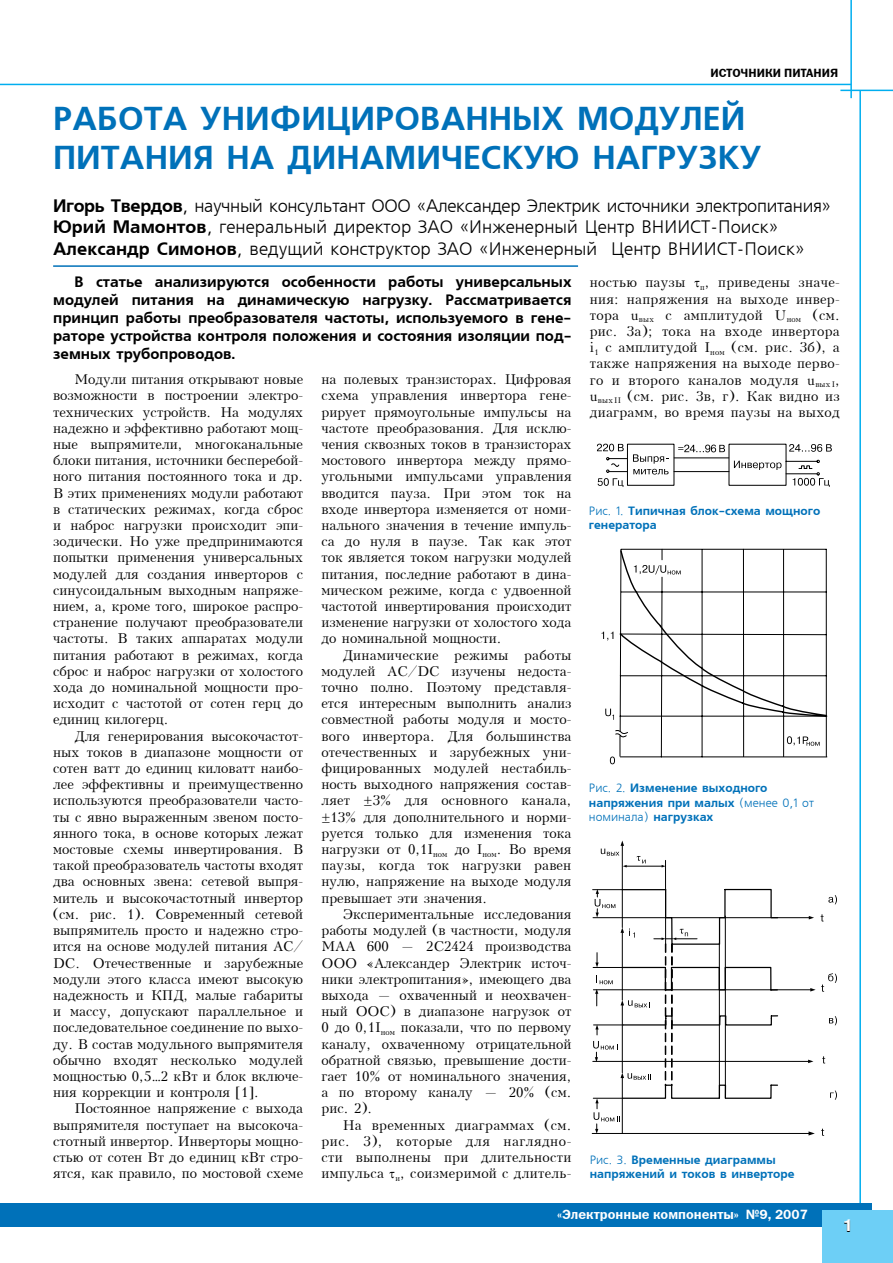
<style>
.page{position:relative;width:893px;height:1263px;background:#fff}
.page>*{position:absolute;margin:0;border:0;box-sizing:border-box;transform-origin:0 0}
.t1{font:33px/39.6px "AXP Free Set C Bold";color:#0071b9}
.t2{font:18px/21.6px "Free Set CTT";color:#000}
.t3{font:700 16.5px "Pragmatica WINC";color:#000}
.t4{font:15px/18px "AXP Free Set C Bold";color:#000;text-align:justify}
.t5{font:13.5px/16.2px "Kudrashov Plain";color:#000;text-align:justify}
.t6{font:13.5px "Franklin Gothic Demi C";color:#fff}
.t7{font:12px/14.4px "AXP Free Set C Bold";color:#0071b9}
.t8{font:12px "Free Set CTT";color:#0071b9}
.t9{font:12px "Franklin Gothic Demi C";color:#000}
.s1{font-family:"AXP Free Set C Bold"}
.s2{font-family:"Free Set CTT"}
</style>
<div class="page">
<hr style="left:859px;top:90px;width:2px;height:1127px;background:#00aeef">
<div style="left:0;top:1203px;width:872px;height:24px;background:#0071b9"></div>
<div style="left:822px;top:1210px;width:71px;height:53px;background:#6dcff6"></div>
<hr style="left:0;top:84px;width:851px;height:1px;background:#00aeef">
<hr style="left:850px;top:0;width:2px;height:98px;background:#00aeef">
<hr style="left:840px;top:90px;width:53px;height:1px;background:#00aeef">
<hr style="left:53px;top:265px;width:525px;height:2px;background:#0071b9">
<svg style="left:597px;top:444px;width:235px;height:43px"></svg>
<svg style="left:601px;top:549px;width:226px;height:215px"></svg>
<hr style="left:592px;top:1133px;width:217px;height:1px;background:#000">
<svg style="left:808px;top:1131px;width:7px;height:4px"></svg>
<hr style="left:593px;top:1061px;width:215px;height:1px;background:#000">
<svg style="left:808px;top:1060px;width:5px;height:3px"></svg>
<hr style="left:593px;top:989px;width:218px;height:1px;background:#000">
<hr style="left:593px;top:917px;width:216px;height:1px;background:#000">
<svg style="left:809px;top:916px;width:5px;height:3px"></svg>
<svg style="left:821px;top:914px;width:3px;height:7px"></svg>
<svg style="left:822px;top:1056px;width:3px;height:7px"></svg>
<hr style="left:622px;top:845px;width:1px;height:82px;background:#000">
<svg style="left:601px;top:840px;width:23px;height:16px"></svg>
<hr style="left:665px;top:860px;width:1px;height:84px;background:#000">
<hr style="left:626px;top:866px;width:36px;height:1px;background:#000">
<svg style="left:829px;top:1016px;width:8px;height:9px"></svg>
<svg style="left:810px;top:973px;width:27px;height:19px"></svg>
<svg style="left:828px;top:895px;width:9px;height:9px"></svg>
<svg style="left:636px;top:856px;width:10px;height:7px"></svg>
<svg style="left:830px;top:1090px;width:7px;height:10px"></svg>
<svg style="left:593px;top:888px;width:186px;height:245px"></svg>
<hr style="left:719px;top:943px;width:1px;height:155px;background:#000">
<hr style="left:725px;top:916px;width:1px;height:182px;background:#000">
<p class="t9" style="left:710px;top:66px;width:129px">Источники питания</p>
<h1 class="t1" style="left:53px;top:100px;width:706px">работа Унифицированных модулей питания на динамическую нагрузку</h1>
<p class="t2" style="left:53px;top:196px;width:779px"><span class="s1">Игорь Твердов</span>, научный консультант ООО «Александер Электрик источники электропитания»<br><span class="s1">Юрий Мамонтов</span>, генеральный директор ЗАО «Инженерный Центр ВНИИСТ-Поиск»<br><span class="s1">Александр Симонов</span>, ведущий конструктор ЗАО «Инженерный Центр ВНИИСТ-Поиск»</p>
<p class="t4" style="left:53px;top:273px;width:520px;text-indent:21px">В статье анализируются особенности работы универсальных модулей питания на динамическую нагрузку. Рассматривается принцип работы преобразователя частоты, используемого в гене&shy;раторе устройства контроля положения и состояния изоляции под&shy;земных трубопроводов.</p>
<p class="t5" style="left:53px;top:372px;width:252px;text-indent:21px">Модули питания открывают новые возможности в построении электро&shy;технических устройств. На модулях надежно и эффективно работают мощ&shy;ные выпрямители, многоканальные блоки питания, источники бесперебой&shy;ного питания постоянного тока и др.<br>В этих применениях модули работают в статических режимах, когда сброс и наброс нагрузки происходит эпи&shy;зодически. Но уже предпринимаются попытки применения универсальных модулей для создания инверторов с синусоидальным выходным напряже&shy;нием, а, кроме того, широкое распро&shy;странение получают преобразователи частоты. В таких аппаратах модули питания работают в режимах, когда сброс и наброс нагрузки от холостого хода до номинальной мощности про&shy;исходит с частотой от сотен герц до единиц килогерц.</p>
<p class="t5" style="left:53px;top:728px;width:252px;text-indent:21px">Для генерирования высокочастот&shy;ных токов в диапазоне мощности от сотен ватт до единиц киловатт наибо&shy;лее эффективны и преимущественно используются преобразователи часто&shy;ты с явно выраженным звеном посто&shy;янного тока, в основе которых лежат мостовые схемы инвертирования. В такой преобразователь частоты входят два основных звена: сетевой выпря&shy;митель и высокочастотный инвертор (см. рис. 1). Современный сетевой выпрямитель просто и надежно стро&shy;ится на основе модулей питания AC/ DC. Отечественные и зарубежные модули этого класса имеют высокую надежность и КПД, малые габариты и массу, допускают параллельное и последовательное соединение по выхо&shy;ду. В состав модульного выпрямителя обычно входят несколько модулей мощностью 0,5…2 кВт и блок включе&shy;ния коррекции и контроля [1].</p>
<p class="t5" style="left:53px;top:1101px;width:252px;text-indent:21px">Постоянное напряжение с выхода выпрямителя поступает на высокоча&shy;стотный инвертор. Инверторы мощно&shy;стью от сотен Вт до единиц кВт стро&shy;ятся, как правило, по мостовой схеме</p>
<p class="t5" style="left:321px;top:372px;width:252px">на полевых транзисторах. Цифровая схема управления инвертора гене&shy;рирует прямоугольные импульсы на частоте преобразования. Для исклю&shy;чения сквозных токов в транзисторах мостового инвертора между прямо&shy;угольными импульсами управления вводится пауза. При этом ток на входе инвертора изменяется от номи&shy;нального значения в течение импуль&shy;са до нуля в паузе. Так как этот ток является током нагрузки модулей питания, последние работают в дина&shy;мическом режиме, когда с удвоенной частотой инвертирования происходит изменение нагрузки от холостого хода до номинальной мощности.</p>
<p class="t5" style="left:321px;top:647px;width:252px;text-indent:21px">Динамические режимы работы модулей AC/DC изучены недоста&shy;точно полно. Поэтому представля&shy;ется интересным выполнить анализ совместной работы модуля и мосто&shy;вого инвертора. Для большинства отечественных и зарубежных уни&shy;фицированных модулей нестабиль&shy;ность выходного напряжения состав&shy;ляет ±3% для основного канала, ±13% для дополнительного и норми&shy;руется только для изменения тока нагрузки от 0,1I<sub>ном</sub> до I<sub>ном</sub>. Во время паузы, когда ток нагрузки равен нулю, напряжение на выходе модуля превышает эти значения.</p>
<p class="t5" style="left:321px;top:906px;width:252px;text-indent:21px">Экспериментальные исследования работы модулей (в частности, модуля МАА 600 — 2С2424 производства ООО «Александер Электрик источ&shy;ники электропитания», имеющего два выхода — охваченный и неохвачен&shy;ный ООС) в диапазоне нагрузок от 0 до 0,1I<sub>ном</sub> показали, что по первому каналу, охваченному отрицательной обратной связью, превышение дости&shy;гает 10% от номинального значения, а по второму каналу — 20% (см. рис. 2).</p>
<p class="t5" style="left:321px;top:1117px;width:252px;text-indent:21px">На временных диаграммах (см. рис. 3), которые для наглядно&shy;сти выполнены при длительности импульса <sub>и</sub>, соизмеримой с длитель-</p>
<p class="t5" style="left:590px;top:275px;width:252px">ностью паузы <sub>п</sub>, приведены значе&shy;ния: напряжения на выходе инвер&shy;тора u<sub>вых</sub> с амплитудой U<sub>ном</sub> (см. рис. 3а); тока на входе инвертора i<sub>1</sub> с амплитудой I<sub>ном</sub> (см. рис. 3б), а также напряжения на выходе перво&shy;го и второго каналов модуля u<sub>вых</sub> <sub>I</sub>, u<sub>вых</sub> <sub>II</sub> (см. рис. 3в, г). Как видно из диаграмм, во время паузы на выход</p>
<p class="t7" style="left:589px;top:504px;width:233px"><span class="s2">Рис. 1.</span> Типичная блок-схема мощного генератора</p>
<p class="t7" style="left:589px;top:781px;width:226px"><span class="s2">Рис. 2.</span> Изменение выходного напряжения при малых <span class="s2">(менее 0,1 от</span></p>
<p class="t8" style="left:589px;top:811px;width:126px">номинала) <span class="s1">нагрузках</span></p>
<p class="t7" style="left:590px;top:1153px;width:206px"><span class="s2">Рис. 3.</span> Временные диаграммы напряжений и токов в инверторе</p>
<p class="t6" style="left:557px;top:1207px;width:252px">«Электронные компоненты» №9, 2007</p>
<p class="t3" style="left:842px;top:1217px;width:12px">1</p>
</div>
